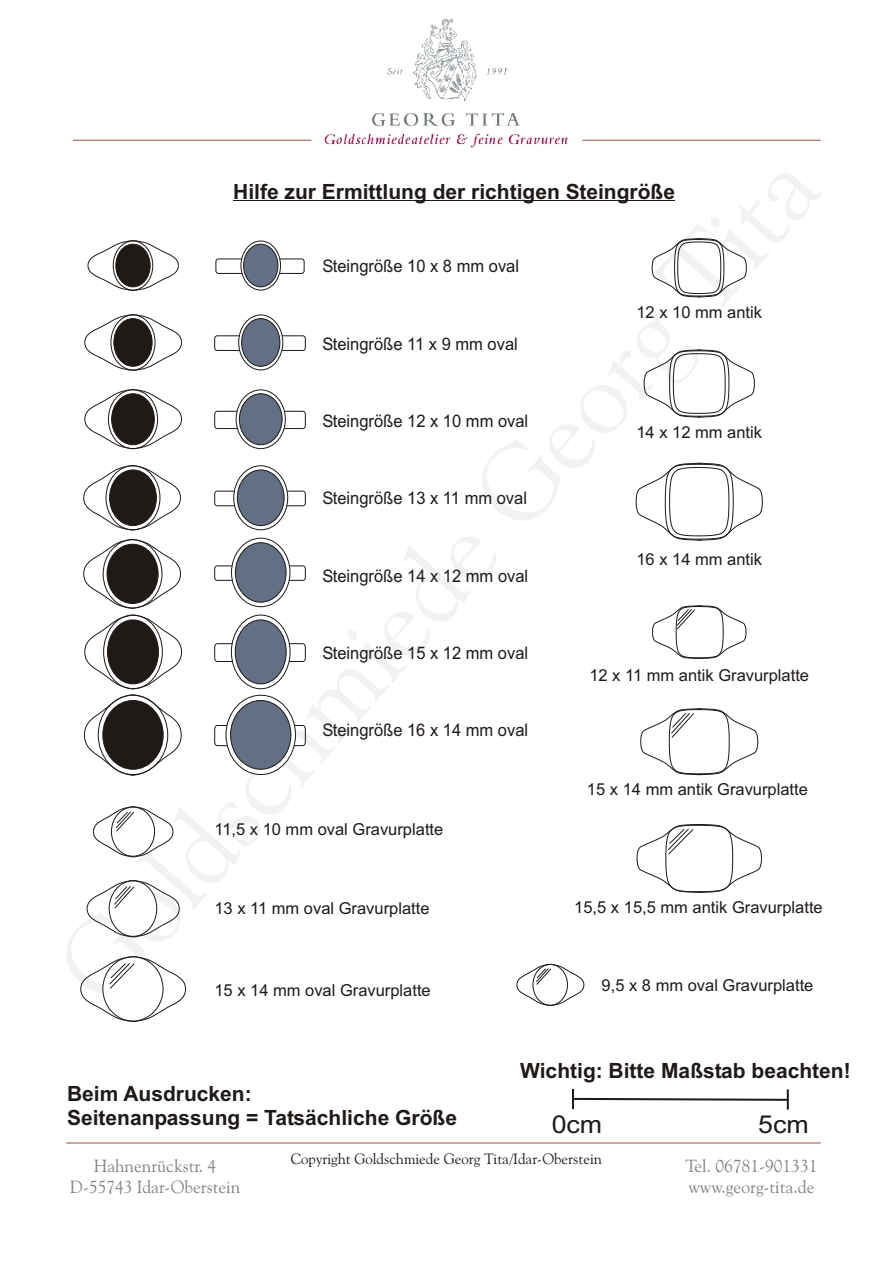
<style>
.page{position:relative;width:894px;height:1263px;background:#fff}
.page>*{position:absolute;margin:0;border:0;box-sizing:border-box;transform-origin:0 0}
.t1{font:24.75px "Arial";color:#1f1a17;scale:1.08 1}
.t2{font:700 21px/23.4px "Arial";color:#1f1a17}
.t3{font:17.7px/21.1px "Goudy Ol St BT";color:#828282;text-align:center}
.t4{font:17.25px "Arial";color:#1f1a17;scale:.95 1}
.t5{font:16.5px "Arial";color:#1f1a17}
.t6{font:15px "Goudy Ol St BT";color:#1f1a17}
</style>
<div class="page">
<hr style="left:582px;top:140px;width:239px;height:1px;background:#9e4a4a">
<svg style="left:574px;top:1097px;width:213px;height:5px"></svg>
<hr style="left:572px;top:1089px;width:2px;height:20px;background:#1f1a17">
<hr style="left:787px;top:1089px;width:2px;height:21px;background:#1f1a17">
<div style="left:216px;top:259px;width:88px;height:15px;border:1px solid #1f1a17;border-radius:3px"></div>
<svg style="left:241px;top:241px;width:40px;height:49px"></svg>
<div style="left:243px;top:244px;width:35px;height:43px;background:#617085;border:1px solid #1f1a17;border-radius:50%"></div>
<div style="left:215px;top:336px;width:91px;height:15px;border:1px solid #1f1a17;border-radius:3px"></div>
<svg style="left:239px;top:315px;width:44px;height:55px"></svg>
<div style="left:241px;top:318px;width:39px;height:48px;background:#617085;border:1px solid #1f1a17;border-radius:50%"></div>
<svg style="left:214px;top:411px;width:92px;height:18px"></svg>
<svg style="left:236px;top:390px;width:50px;height:59px"></svg>
<div style="left:239px;top:394px;width:43px;height:51px;background:#617085;border:1px solid #1f1a17;border-radius:50%"></div>
<div style="left:215px;top:491px;width:91px;height:15px;border:1px solid #1f1a17;border-radius:3px"></div>
<svg style="left:234px;top:466px;width:54px;height:64px"></svg>
<div style="left:237px;top:470px;width:47px;height:56px;background:#617085;border:1px solid #1f1a17;border-radius:50%"></div>
<svg style="left:214px;top:643px;width:92px;height:19px"></svg>
<svg style="left:231px;top:615px;width:59px;height:74px"></svg>
<div style="left:235px;top:620px;width:51px;height:64px;background:#617085;border:1px solid #1f1a17;border-radius:50%"></div>
<svg style="left:214px;top:725px;width:92px;height:21px"></svg>
<svg style="left:226px;top:695px;width:70px;height:80px"></svg>
<div style="left:230px;top:700px;width:61px;height:69px;background:#617085;border:1px solid #1f1a17;border-radius:50%"></div>
<svg style="left:88px;top:240px;width:91px;height:51px"></svg>
<svg style="left:84px;top:314px;width:98px;height:57px"></svg>
<svg style="left:84px;top:389px;width:98px;height:60px"></svg>
<svg style="left:83px;top:465px;width:98px;height:65px"></svg>
<svg style="left:84px;top:615px;width:98px;height:161px"></svg>
<div style="left:215px;top:566px;width:91px;height:15px;border:1px solid #1f1a17;border-radius:3px"></div>
<svg style="left:231px;top:538px;width:59px;height:69px"></svg>
<div style="left:235px;top:543px;width:51px;height:59px;background:#617085;border:1px solid #1f1a17;border-radius:50%"></div>
<svg style="left:83px;top:539px;width:98px;height:70px"></svg>
<hr style="left:233px;top:200px;width:442px;height:1px;background:#1f1a17">
<svg style="left:652px;top:238px;width:95px;height:59px"></svg>
<svg style="left:644px;top:350px;width:111px;height:67px"></svg>
<svg style="left:636px;top:463px;width:127px;height:77px"></svg>
<svg style="left:640px;top:708px;width:118px;height:67px"></svg>
<svg style="left:652px;top:606px;width:94px;height:53px"></svg>
<svg style="left:637px;top:824px;width:125px;height:69px"></svg>
<svg style="left:93px;top:806px;width:80px;height:51px"></svg>
<svg style="left:87px;top:880px;width:93px;height:57px"></svg>
<svg style="left:80px;top:956px;width:106px;height:66px"></svg>
<svg style="left:517px;top:964px;width:67px;height:42px"></svg>
<img style="left:324px;top:18px;width:244px;height:130px">
<hr style="left:73px;top:140px;width:238px;height:1px;background:#9e4a4a">
<hr style="left:66px;top:1143px;width:755px;height:1px;background:#9e4a4a">
<p class="t2" style="left:233px;top:181px;width:443px">Hilfe zur Ermittlung der richtigen Steingröße</p>
<p class="t4" style="left:323px;top:260px;width:208px">Steingröße 10 x 8 mm oval</p>
<p class="t4" style="left:323px;top:337px;width:207px">Steingröße 11 x 9 mm oval</p>
<p class="t4" style="left:323px;top:414px;width:218px">Steingröße 12 x 10 mm oval</p>
<p class="t4" style="left:323px;top:492px;width:217px">Steingröße 13 x 11 mm oval</p>
<p class="t4" style="left:323px;top:569px;width:218px">Steingröße 14 x 12 mm oval</p>
<p class="t4" style="left:323px;top:646px;width:218px">Steingröße 15 x 12 mm oval</p>
<p class="t4" style="left:323px;top:724px;width:218px">Steingröße 16 x 14 mm oval</p>
<p class="t5" style="left:214px;top:823px;width:230px">11,5 x 10 mm oval Gravurplatte</p>
<p class="t5" style="left:636px;top:305px;width:127px">12 x 10 mm antik</p>
<p class="t5" style="left:636px;top:426px;width:127px">14 x 12 mm antik</p>
<p class="t5" style="left:636px;top:553px;width:127px">16 x 14 mm antik</p>
<p class="t5" style="left:589px;top:669px;width:221px">12 x 11 mm antik Gravurplatte</p>
<p class="t5" style="left:587px;top:783px;width:223px">15 x 14 mm antik Gravurplatte</p>
<p class="t5" style="left:214px;top:902px;width:217px">13 x 11 mm oval Gravurplatte</p>
<p class="t5" style="left:574px;top:901px;width:250px">15,5 x 15,5 mm antik Gravurplatte</p>
<p class="t5" style="left:214px;top:984px;width:218px">15 x 14 mm oval Gravurplatte</p>
<p class="t5" style="left:602px;top:979px;width:213px">9,5 x 8 mm oval Gravurplatte</p>
<p class="t2" style="left:67px;top:1084px;width:391px">Beim Ausdrucken:<br>Seitenanpassung = Tatsächliche Größe</p>
<p class="t2" style="left:520px;top:1061px;width:332px">Wichtig: Bitte Maßstab beachten!</p>
<h1 class="t1" style="left:552px;top:1114px;width:48px">0cm</h1>
<h1 class="t1" style="left:758px;top:1114px;width:48px">5cm</h1>
<p class="t3" style="left:70px;top:1157px;width:172px">Hahnenrückstr. 4<br>D-55743 Idar-Oberstein</p>
<p class="t6" style="left:291px;top:1153px;width:312px">Copyright Goldschmiede Georg Tita/Idar-Oberstein</p>
<p class="t3" style="left:685px;top:1157px;width:134px;text-align:left">Tel. 06781-901331 www.georg-tita.de</p>
</div>
